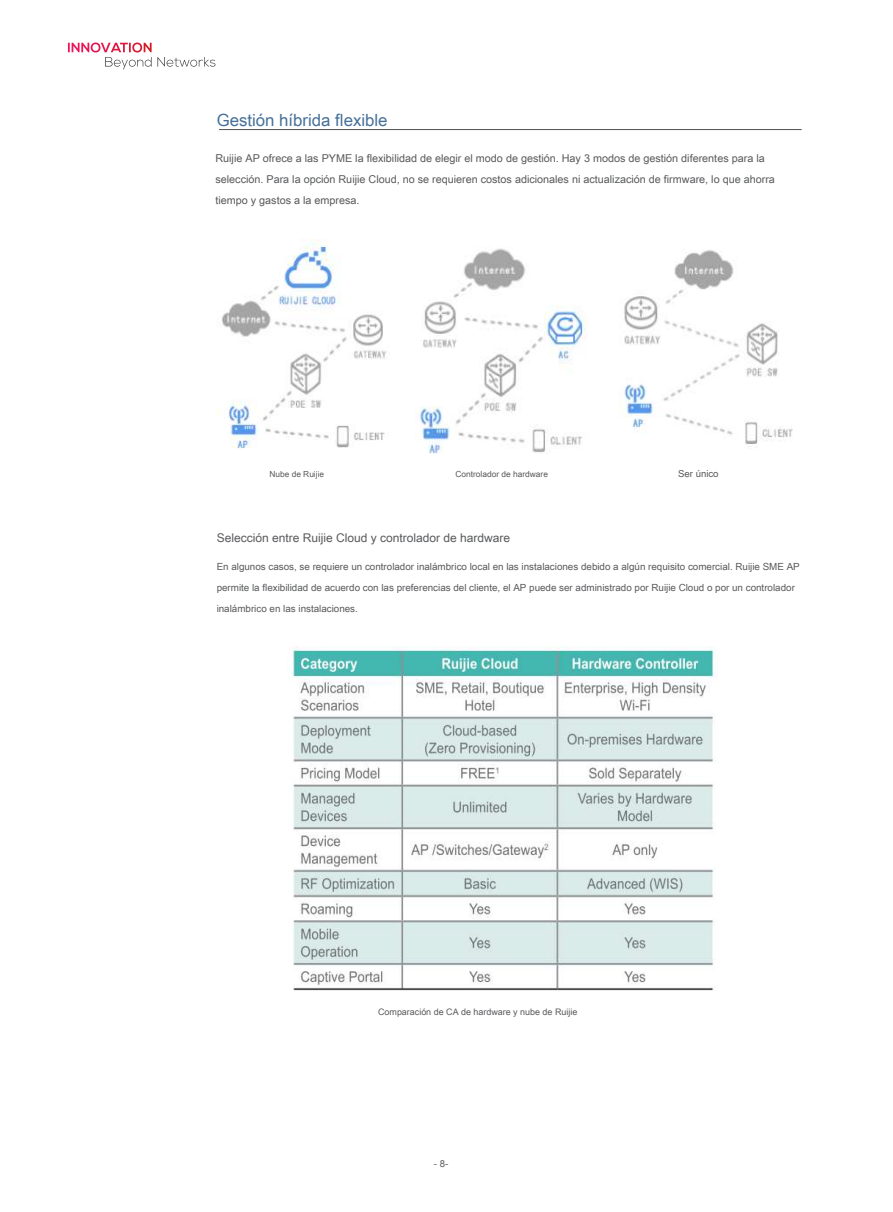
<style>
.page{position:relative;width:893px;height:1212px;background:#fff}
.page>*{position:absolute;margin:0;border:0;box-sizing:border-box;transform-origin:0 0}
.t1{font:16.8px "Arial Unicode MS";color:#467098}
.t2{font:12px "Arial Unicode MS";color:#58595b}
.t3{font:10.8px/21px "Arial Unicode MS";color:#58595b}
.t4{font:9.75px/21px "Arial Unicode MS";color:#58595b}
.t5{font:9.6px "Arial Unicode MS";color:#58595b}
.t6{font:9px "Arial Unicode MS";color:#58595b}
.t7{font:8.4px "Arial Unicode MS";color:#58595b}
</style>
<div class="page">
<svg style="left:68px;top:43px;width:148px;height:26px"></svg>
<hr style="left:219px;top:129px;width:583px;height:1px;background:#505050">
<img style="left:292px;top:647px;width:424px;height:344px">
<img style="left:217px;top:239px;width:169px;height:210px">
<img style="left:620px;top:250px;width:173px;height:200px">
<img style="left:419px;top:248px;width:169px;height:206px">
<h1 class="t1" style="left:217px;top:108px;width:172px">Gestión híbrida flexible</h1>
<p class="t3" style="left:215px;top:147px;width:561px">Ruijie AP ofrece a las PYME la flexibilidad de elegir el modo de gestión. Hay 3 modos de gestión diferentes para la selección. Para la opción Ruijie Cloud, no se requieren costos adicionales ni actualización de firmware, lo que ahorra tiempo y gastos a la empresa.</p>
<p class="t7" style="left:269px;top:468px;width:56px">Nube de Ruijie</p>
<p class="t7" style="left:455px;top:468px;width:94px">Controlador de hardware</p>
<p class="t5" style="left:678px;top:466px;width:42px">Ser único</p>
<p class="t2" style="left:217px;top:529px;width:295px">Selección entre Ruijie Cloud y controlador de hardware</p>
<p class="t4" style="left:217px;top:556px;width:585px">En algunos casos, se requiere un controlador inalámbrico local en las instalaciones debido a algún requisito comercial. Ruijie SME AP permite la flexibilidad de acuerdo con las preferencias del cliente, el AP puede ser administrado por Ruijie Cloud o por un controlador inalámbrico en las instalaciones.</p>
<p class="t6" style="left:378px;top:1005px;width:201px">Comparación de CA de hardware y nube de Ruijie</p>
<p class="t5" style="left:434px;top:1156px;width:16px">- 8-</p>
</div>
